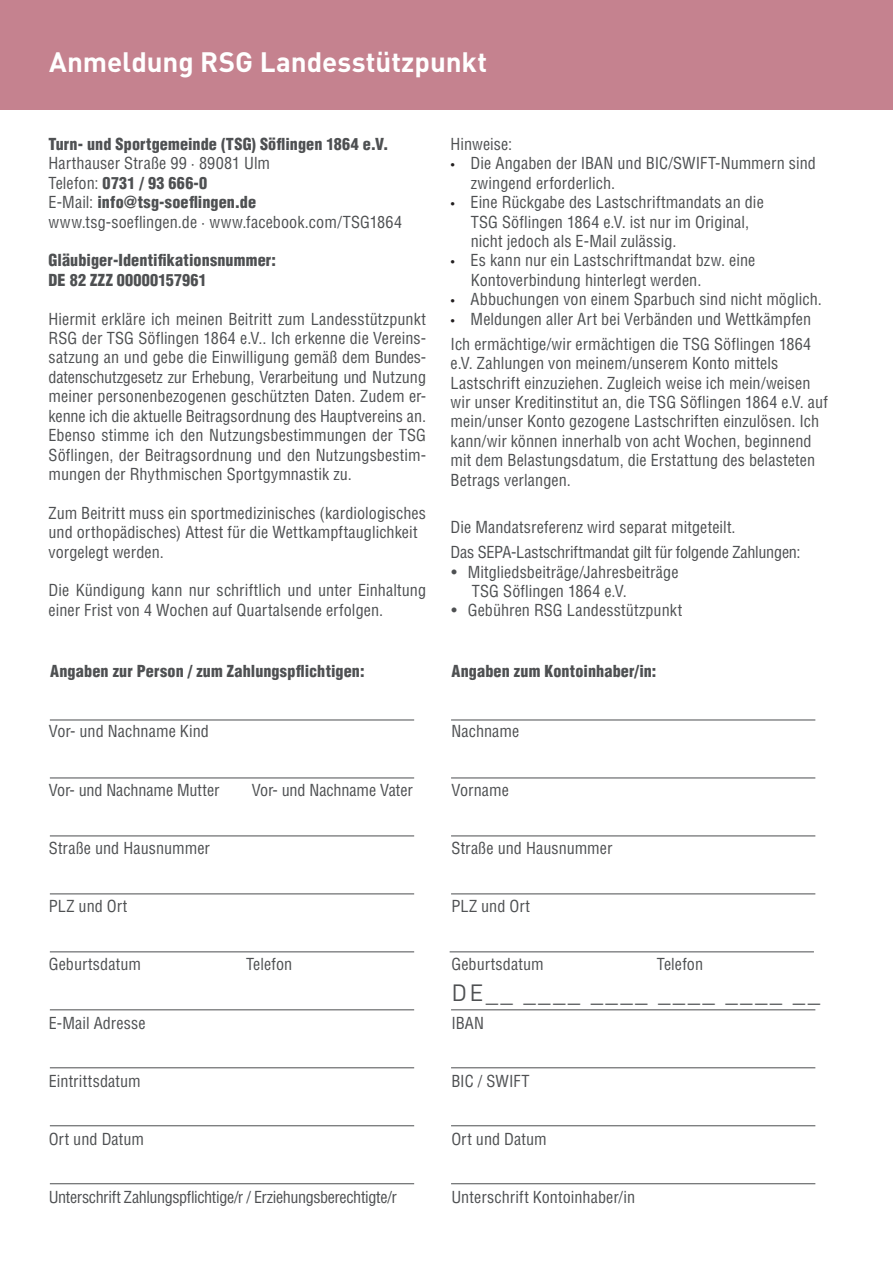
<style>
.page{position:relative;width:893px;height:1263px;background:#fff}
.page>*{position:absolute;margin:0;border:0;box-sizing:border-box;transform-origin:0 0}
.t1{font:700 27.75px "DINOT";color:#fff}
.t2{font:23.25px "DINOT";color:#4e5052}
.t3{font:condensed 16.2px/19.4px "Helvetica LT Std";letter-spacing:.005em;color:#4e5052}
.t4{font:900 condensed 16.2px/19.4px "Helvetica LT Std";letter-spacing:.01em;color:#4e5052}
.t5{font:condensed 16.2px "Helvetica LT Std";letter-spacing:-.025em;color:#4e5052}
.s1{font-weight:900}
.s2{font-family:"Myriad Pro";font-stretch:normal;color:#231f20}
</style>
<div class="page">
<div style="left:0;top:0;width:893px;height:110px;background:#c5828f"></div>
<hr style="left:50px;top:719px;width:364px;height:1px;background:#4e5052">
<hr style="left:50px;top:777px;width:364px;height:1px;background:#4e5052">
<hr style="left:50px;top:835px;width:364px;height:1px;background:#4e5052">
<hr style="left:50px;top:893px;width:364px;height:1px;background:#4e5052">
<hr style="left:50px;top:951px;width:364px;height:1px;background:#4e5052">
<hr style="left:50px;top:1009px;width:364px;height:1px;background:#4e5052">
<hr style="left:50px;top:1067px;width:364px;height:1px;background:#4e5052">
<hr style="left:50px;top:1125px;width:364px;height:1px;background:#4e5052">
<hr style="left:50px;top:1183px;width:364px;height:1px;background:#4e5052">
<hr style="left:451px;top:719px;width:364px;height:1px;background:#4e5052">
<hr style="left:451px;top:777px;width:364px;height:1px;background:#4e5052">
<hr style="left:451px;top:835px;width:364px;height:1px;background:#4e5052">
<hr style="left:451px;top:893px;width:364px;height:1px;background:#4e5052">
<hr style="left:450px;top:951px;width:364px;height:1px;background:#4e5052">
<hr style="left:451px;top:1009px;width:364px;height:1px;background:#4e5052">
<hr style="left:451px;top:1067px;width:364px;height:1px;background:#4e5052">
<hr style="left:451px;top:1125px;width:364px;height:1px;background:#4e5052">
<hr style="left:451px;top:1183px;width:364px;height:1px;background:#4e5052">
<h1 class="t1" style="left:49px;top:44px;width:440px">Anmeldung RSG Landesstützpunkt</h1>
<p class="t4" style="left:49px;top:134px;width:341px">Turn- und Sportgemeinde (TSG) Söflingen 1864 e.V.</p>
<p class="t3" style="left:49px;top:154px;width:355px">Harthauser Straße 99 · 89081 Ulm<br>Telefon: <span class="s1">0731 / 93 666-0<br></span>E-Mail: <span class="s1">info@tsg-soeflingen.de </span>www.tsg-soeflingen.de · www.facebook.com/TSG1864</p>
<p class="t4" style="left:49px;top:251px;width:229px">Gläubiger-Identifikationsnummer:<br>DE 82 ZZZ 00000157961</p>
<p class="t3" style="left:49px;top:309px;width:379px;text-align:justify">Hiermit erkläre ich meinen Beitritt zum Landesstützpunkt RSG der TSG Söflingen 1864 e.V.. Ich erkenne die Vereins&shy;satzung an und gebe die Einwilligung gemäß dem Bundes&shy;datenschutzgesetz zur Erhebung, Verarbeitung und Nutzung meiner personenbezogenen geschützten Daten. Zudem er&shy;kenne ich die aktuelle Beitragsordnung des Hauptvereins an.<br>Ebenso stimme ich den Nutzungsbestimmungen der TSG Söflingen, der Beitragsordnung und den Nutzungsbestim&shy;mungen der Rhythmischen Sportgymnastik zu.</p>
<p class="t3" style="left:49px;top:503px;width:379px">Zum Beitritt muss ein sportmedizinisches (kardiologisches und orthopädisches) Attest für die Wettkampftauglichkeit vorgelegt werden.</p>
<p class="t3" style="left:49px;top:581px;width:379px">Die Kündigung kann nur schriftlich und unter Einhaltung einer Frist von 4 Wochen auf Quartalsende erfolgen.</p>
<p class="t3" style="left:451px;top:134px;width:63px">Hinweise:</p>
<p class="t3" style="left:471px;top:154px;width:347px;text-indent:-20px"><span class="s2">•</span> Die Angaben der IBAN und BIC/SWIFT-Nummern sind zwingend erforderlich.</p>
<p class="t3" style="left:471px;top:193px;width:295px;text-indent:-20px"><span class="s2">•</span> Eine Rückgabe des Lastschriftmandats an die<br>TSG Söflingen 1864 e.V. ist nur im Original, nicht jedoch als E-Mail zulässig.</p>
<p class="t3" style="left:471px;top:251px;width:286px;text-indent:-20px"><span class="s2">•</span> Es kann nur ein Lastschriftmandat bzw. eine<br>Kontoverbindung hinterlegt werden.</p>
<p class="t3" style="left:451px;top:290px;width:373px"><span class="s2">•</span> Abbuchungen von einem Sparbuch sind nicht möglich.</p>
<p class="t3" style="left:451px;top:306px;width:362px;line-height:25.2px"><span class="s2">•</span> Meldungen aller Art bei Verbänden und Wettkämpfen<br>Ich ermächtige/wir ermächtigen die TSG Söflingen 1864</p>
<p class="t3" style="left:451px;top:354px;width:379px">e.V. Zahlungen von meinem/unserem Konto mittels Lastschrift einzuziehen. Zugleich weise ich mein/weisen wir unser Kreditinstitut an, die TSG Söflingen 1864 e.V. auf mein/unser Konto gezogene Lastschriften einzulösen. Ich kann/wir können innerhalb von acht Wochen, beginnend mit dem Belastungsdatum, die Erstattung des belasteten Betrags verlangen.</p>
<p class="t3" style="left:451px;top:514px;width:351px;line-height:25.2px">Die Mandatsreferenz wird separat mitgeteilt.<br>Das SEPA-Lastschriftmandat gilt für folgende Zahlungen:</p>
<p class="t3" style="left:472px;top:562px;width:208px;text-indent:-20px">• Mitgliedsbeiträge/Jahresbeiträge<br>TSG Söflingen 1864 e.V.</p>
<p class="t3" style="left:452px;top:601px;width:232px">• Gebühren RSG Landesstützpunkt</p>
<p class="t4" style="left:50px;top:661px;width:316px">Angaben zur Person / zum Zahlungspflichtigen:</p>
<p class="t4" style="left:451px;top:661px;width:206px">Angaben zum Kontoinhaber/in:</p>
<p class="t3" style="left:49px;top:722px;width:162px">Vor- und Nachname Kind</p>
<p class="t3" style="left:451px;top:722px;width:70px">Nachname</p>
<p class="t3" style="left:49px;top:780px;width:172px">Vor- und Nachname Mutter</p>
<p class="t3" style="left:252px;top:780px;width:162px">Vor- und Nachname Vater</p>
<p class="t3" style="left:451px;top:780px;width:59px">Vorname</p>
<p class="t3" style="left:49px;top:838px;width:163px">Straße und Hausnummer</p>
<p class="t3" style="left:451px;top:838px;width:163px">Straße und Hausnummer</p>
<p class="t3" style="left:49px;top:896px;width:80px">PLZ und Ort</p>
<p class="t3" style="left:451px;top:896px;width:80px">PLZ und Ort</p>
<p class="t3" style="left:49px;top:954px;width:94px">Geburtsdatum</p>
<p class="t3" style="left:246px;top:954px;width:48px">Telefon</p>
<p class="t3" style="left:451px;top:954px;width:94px">Geburtsdatum</p>
<p class="t3" style="left:657px;top:954px;width:48px">Telefon</p>
<h2 class="t2" style="left:451px;top:978px;width:370px">DE__ ____ ____ ____ ____ __</h2>
<p class="t3" style="left:49px;top:1013px;width:98px">E-Mail Adresse</p>
<p class="t3" style="left:451px;top:1013px;width:34px">IBAN</p>
<p class="t3" style="left:49px;top:1071px;width:94px">Eintrittsdatum</p>
<p class="t3" style="left:451px;top:1071px;width:79px">BIC / SWIFT</p>
<p class="t3" style="left:49px;top:1129px;width:97px">Ort und Datum</p>
<p class="t3" style="left:451px;top:1129px;width:97px">Ort und Datum</p>
<p class="t5" style="left:49px;top:1187px;width:349px">Unterschrift Zahlungspflichtige/r / Erziehungsberechtigte/r</p>
<p class="t3" style="left:451px;top:1187px;width:185px">Unterschrift Kontoinhaber/in</p>
</div>
